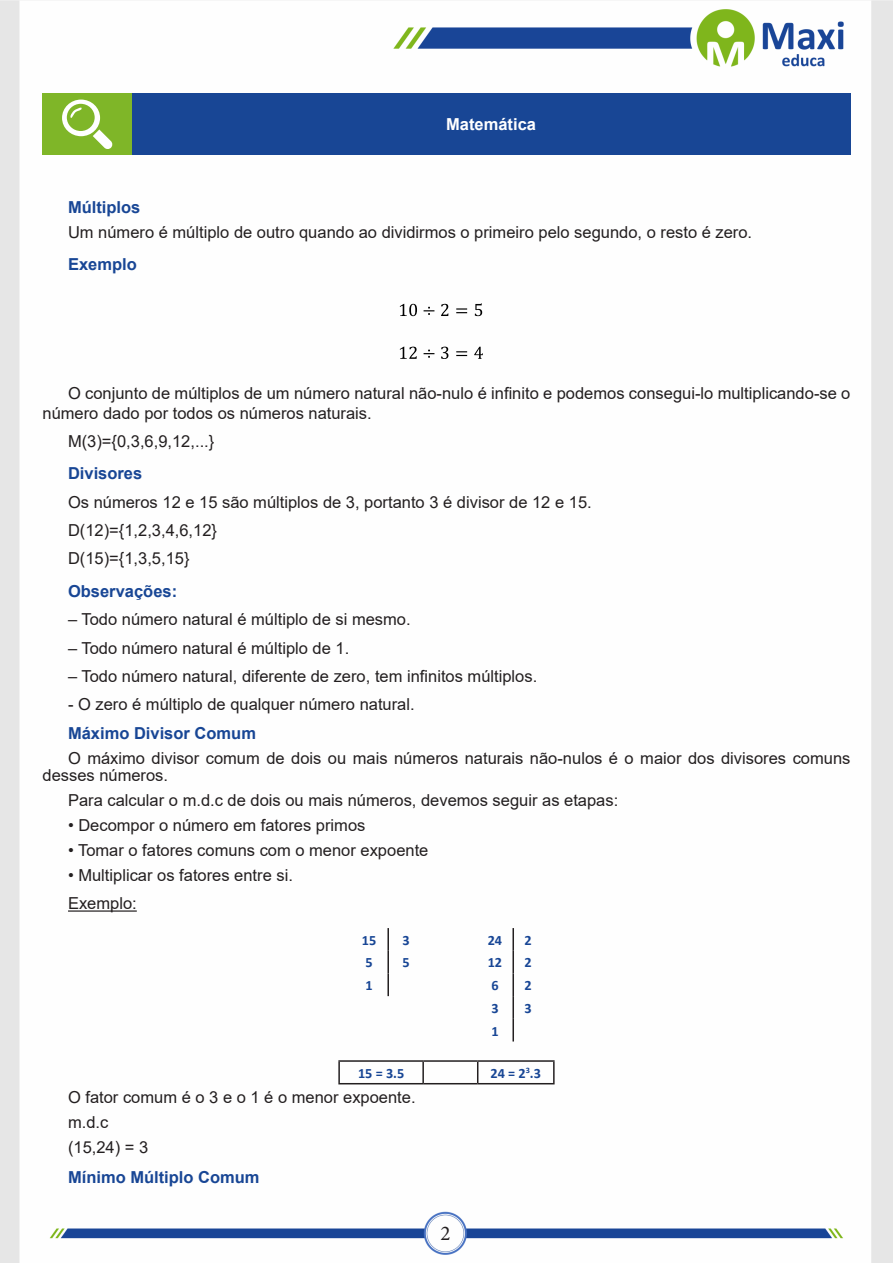
<style>
.page{position:relative;width:893px;height:1263px;background:#fff}
.page>*{position:absolute;margin:0;border:0;box-sizing:border-box;transform-origin:0 0}
.t1{font:21px "Minion Pro";color:#231f20}
.List_Paragraph{font:16.5px/19.8px "Arial";color:#231f20}
.List_Paragraph-2{font:700 16.5px "Arial";color:#184695}
.TITULO_DE_ASSUNTO__CORPO{font:700 16.5px "Arial";color:#184695}
.Titulo_de_Caixa{font:700 16.5px "Arial";color:#fff}
.TITULO_DE_ASSUNTO__CORPO-2{font:16.5px "Arial";color:#231f20}
.TITULO_DE_LEI{font:700 14.25px "Calibri";color:#184695}
</style>
<div class="page">
<img style="left:0;top:0;width:893px;height:1263px">
<hr style="left:68px;top:910px;width:69px;height:2px;background:#231f20">
<div style="left:43px;top:94px;width:89px;height:61px;background:#7fb628"></div>
<div style="left:132px;top:94px;width:718px;height:61px;background:#184695"></div>
<svg style="left:62px;top:100px;width:51px;height:49px"></svg>
<svg style="left:400px;top:304px;width:17px;height:12px"></svg>
<svg style="left:424px;top:307px;width:10px;height:8px"></svg>
<svg style="left:441px;top:304px;width:7px;height:12px"></svg>
<svg style="left:456px;top:308px;width:11px;height:5px"></svg>
<svg style="left:475px;top:303px;width:7px;height:13px"></svg>
<svg style="left:400px;top:347px;width:17px;height:12px"></svg>
<svg style="left:424px;top:349px;width:10px;height:9px"></svg>
<svg style="left:441px;top:347px;width:7px;height:12px"></svg>
<svg style="left:456px;top:351px;width:11px;height:5px"></svg>
<svg style="left:474px;top:347px;width:9px;height:12px"></svg>
<hr style="left:387px;top:928px;width:2px;height:23px;background:#231f20">
<hr style="left:512px;top:928px;width:2px;height:23px;background:#231f20">
<hr style="left:387px;top:951px;width:2px;height:22px;background:#231f20">
<hr style="left:512px;top:951px;width:2px;height:22px;background:#231f20">
<hr style="left:387px;top:973px;width:2px;height:23px;background:#231f20">
<hr style="left:512px;top:973px;width:2px;height:23px;background:#231f20">
<hr style="left:512px;top:996px;width:2px;height:23px;background:#231f20">
<hr style="left:512px;top:1019px;width:2px;height:22px;background:#231f20">
<hr style="left:338px;top:1060px;width:85px;height:2px;background:#231f20">
<hr style="left:338px;top:1062px;width:2px;height:21px;background:#231f20">
<hr style="left:423px;top:1060px;width:55px;height:2px;background:#231f20">
<hr style="left:422px;top:1062px;width:2px;height:21px;background:#231f20">
<hr style="left:478px;top:1060px;width:77px;height:2px;background:#231f20">
<svg style="left:477px;top:1062px;width:1px;height:21px"></svg>
<hr style="left:553px;top:1062px;width:2px;height:21px;background:#231f20">
<hr style="left:338px;top:1083px;width:85px;height:1px;background:#231f20">
<hr style="left:423px;top:1083px;width:55px;height:1px;background:#231f20">
<hr style="left:478px;top:1083px;width:77px;height:1px;background:#231f20">
<p class="Titulo_de_Caixa" style="left:446px;top:113px;width:91px">Matemática</p>
<p class="List_Paragraph-2" style="left:68px;top:195px;width:74px">Múltiplos</p>
<p class="List_Paragraph" style="left:68px;top:222px;width:686px">Um número é múltiplo de outro quando ao dividirmos o primeiro pelo segundo, o resto é zero.</p>
<p class="TITULO_DE_ASSUNTO__CORPO" style="left:68px;top:253px;width:70px">Exemplo</p>
<p class="List_Paragraph" style="left:43px;top:383px;width:809px;text-indent:26px">O conjunto de múltiplos de um número natural não-nulo é infinito e podemos consegui-lo multiplicando-se o número dado por todos os números naturais.</p>
<p class="List_Paragraph" style="left:68px;top:431px;width:148px">M(3)={0,3,6,9,12,...}</p>
<p class="List_Paragraph-2" style="left:68px;top:462px;width:76px">Divisores</p>
<p class="List_Paragraph" style="left:68px;top:492px;width:525px">Os números 12 e 15 são múltiplos de 3, portanto 3 é divisor de 12 e 15.</p>
<p class="List_Paragraph" style="left:68px;top:520px;width:151px">D(12)={1,2,3,4,6,12}</p>
<p class="List_Paragraph" style="left:68px;top:549px;width:123px">D(15)={1,3,5,15}</p>
<p class="TITULO_DE_ASSUNTO__CORPO" style="left:68px;top:579px;width:111px">Observações:</p>
<p class="List_Paragraph" style="left:68px;top:609px;width:344px">– Todo número natural é múltiplo de si mesmo.</p>
<p class="List_Paragraph" style="left:68px;top:638px;width:283px">– Todo número natural é múltiplo de 1.</p>
<p class="List_Paragraph" style="left:68px;top:666px;width:471px">– Todo número natural, diferente de zero, tem infinitos múltiplos.</p>
<p class="List_Paragraph" style="left:68px;top:694px;width:348px">- O zero é múltiplo de qualquer número natural.</p>
<p class="List_Paragraph-2" style="left:68px;top:722px;width:189px">Máximo Divisor Comum</p>
<p class="List_Paragraph" style="left:43px;top:750px;width:809px;line-height:16.5px;text-indent:26px">O máximo divisor comum de dois ou mais números naturais não-nulos é o maior dos divisores comuns desses números.</p>
<p class="List_Paragraph" style="left:68px;top:790px;width:552px">Para calcular o m.d.c de dois ou mais números, devemos seguir as etapas:</p>
<p class="List_Paragraph" style="left:68px;top:815px;width:299px">• Decompor o número em fatores primos</p>
<p class="List_Paragraph" style="left:68px;top:840px;width:362px">• Tomar o fatores comuns com o menor expoente</p>
<p class="List_Paragraph" style="left:68px;top:865px;width:226px">• Multiplicar os fatores entre si.</p>
<p class="TITULO_DE_ASSUNTO__CORPO-2" style="left:68px;top:892px;width:70px">Exemplo:</p>
<p class="TITULO_DE_LEI" style="left:362px;top:930px;width:16px">15</p>
<p class="TITULO_DE_LEI" style="left:402px;top:930px;width:9px">3</p>
<p class="TITULO_DE_LEI" style="left:488px;top:930px;width:16px">24</p>
<p class="TITULO_DE_LEI" style="left:525px;top:930px;width:9px">2</p>
<p class="TITULO_DE_LEI" style="left:365px;top:953px;width:9px">5</p>
<p class="TITULO_DE_LEI" style="left:402px;top:953px;width:9px">5</p>
<p class="TITULO_DE_LEI" style="left:488px;top:953px;width:16px">12</p>
<p class="TITULO_DE_LEI" style="left:525px;top:953px;width:9px">2</p>
<p class="TITULO_DE_LEI" style="left:365px;top:975px;width:9px">1</p>
<p class="TITULO_DE_LEI" style="left:491px;top:975px;width:9px">6</p>
<p class="TITULO_DE_LEI" style="left:525px;top:975px;width:9px">2</p>
<p class="TITULO_DE_LEI" style="left:491px;top:998px;width:9px">3</p>
<p class="TITULO_DE_LEI" style="left:525px;top:998px;width:9px">3</p>
<p class="TITULO_DE_LEI" style="left:491px;top:1021px;width:9px">1</p>
<p class="TITULO_DE_LEI" style="left:358px;top:1063px;width:48px">15 = 3.5</p>
<p class="TITULO_DE_LEI" style="left:491px;top:1063px;width:52px">24 = 2<sup>3</sup>.3</p>
<p class="List_Paragraph" style="left:68px;top:1088px;width:349px">O fator comum é o 3 e o 1 é o menor expoente.</p>
<p class="List_Paragraph" style="left:68px;top:1113px;width:42px">m.d.c</p>
<p class="List_Paragraph" style="left:68px;top:1138px;width:82px">(15,24) = 3</p>
<p class="List_Paragraph-2" style="left:68px;top:1165px;width:193px">Mínimo Múltiplo Comum</p>
<p class="t1" style="left:440px;top:1219px;width:12px">2</p>
</div>
